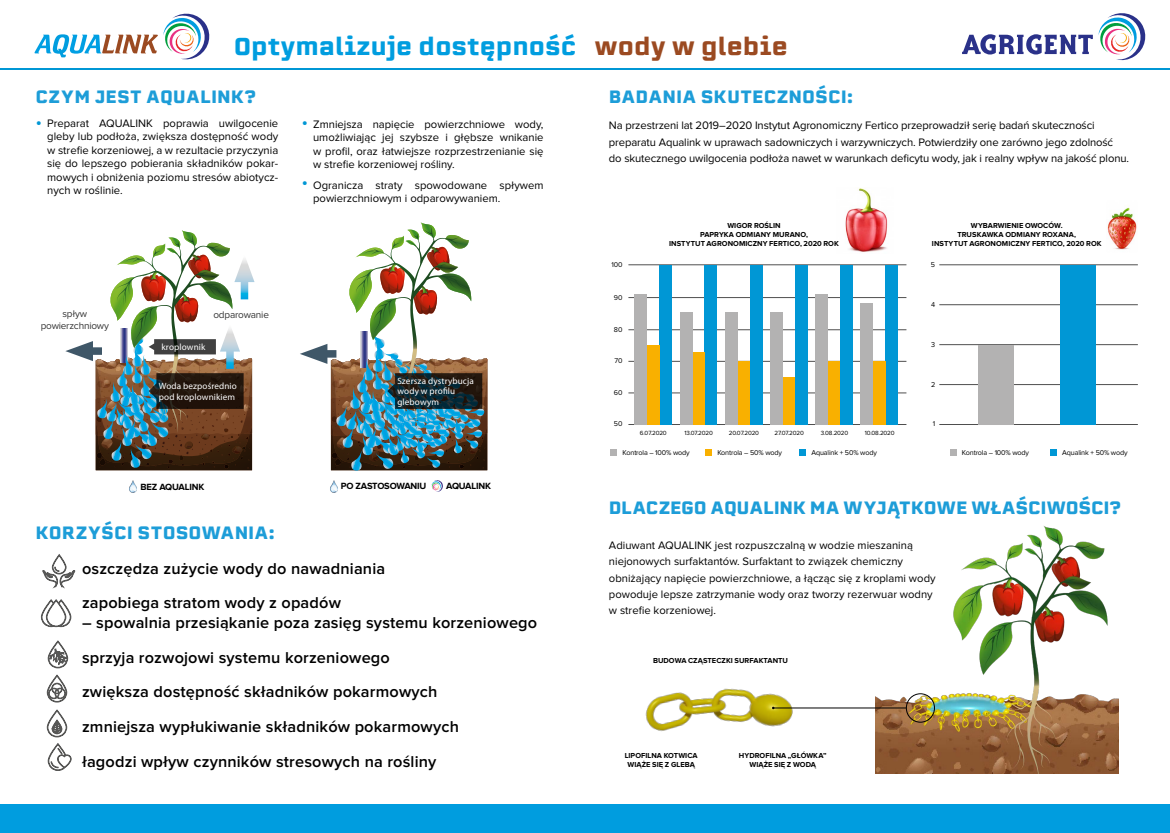
<style>
.page{position:relative;width:1170px;height:833px;background:#fff}
.page>*{position:absolute;margin:0;border:0;box-sizing:border-box;transform-origin:0 0}
.t1{font:700 23.75px "Erbaum";color:#009ddf}
.t2{font:700 17.5px "Erbaum";letter-spacing:-.005em;color:#1d9dd8}
.t3{font:700 17.5px "Erbaum";letter-spacing:.015em;color:#1d9dd8}
.t4{font:600 16.25px/34.6px "Proxima Nova";letter-spacing:.01em;color:#000}
.t5{font:11.25px/13.5px "Proxima Nova";color:#000}
.t6{font:11.25px "Optima LT Pro";color:#0097d5}
.t7{font:10px/12px "Proxima Nova";letter-spacing:-.02em;color:#000;text-align:center}
.t8{font:700 9.38px "Proxima Nova";letter-spacing:-.02em;color:#000}
.t9{font:9.12px/10.4px "Myriad Pro";letter-spacing:.015em;color:#fff}
.t10{font:700 7.5px/9px "Proxima Nova";letter-spacing:.005em;color:#000;text-align:center}
.t11{font:7.25px "Proxima Nova";letter-spacing:-.02em;color:#000}
.t12{font:6.25px "Proxima Nova";letter-spacing:-.02em;color:#000}
.s1{color:#9b4a21}
.s2{font-family:"Optima LT Pro";color:#0097d5}
</style>
<div class="page">
<hr style="left:0;top:68px;width:1169px;height:1px;background:#0097d5">
<img style="left:845px;top:188px;width:43px;height:64px">
<img style="left:1107px;top:207px;width:30px;height:43px">
<hr style="left:628px;top:424px;width:278px;height:1px;background:#000">
<hr style="left:939px;top:424px;width:198px;height:1px;background:#000">
<hr style="left:628px;top:392px;width:278px;height:1px;background:#000">
<hr style="left:939px;top:384px;width:198px;height:1px;background:#000">
<hr style="left:628px;top:361px;width:278px;height:1px;background:#000">
<hr style="left:939px;top:344px;width:198px;height:1px;background:#000">
<hr style="left:628px;top:329px;width:278px;height:1px;background:#000">
<hr style="left:939px;top:304px;width:198px;height:1px;background:#000">
<hr style="left:628px;top:297px;width:278px;height:1px;background:#000">
<hr style="left:628px;top:264px;width:278px;height:1px;background:#000">
<hr style="left:939px;top:264px;width:198px;height:1px;background:#000">
<div style="left:659px;top:265px;width:13px;height:160px;background:#0097d5"></div>
<div style="left:1060px;top:265px;width:35px;height:160px;background:#0097d5"></div>
<div style="left:647px;top:345px;width:12px;height:80px;background:#f9b000"></div>
<div style="left:634px;top:294px;width:13px;height:131px;background:#b3b2b2"></div>
<div style="left:978px;top:345px;width:35px;height:80px;background:#b3b2b2"></div>
<div style="left:704px;top:265px;width:13px;height:160px;background:#0097d5"></div>
<div style="left:692px;top:352px;width:12px;height:73px;background:#f9b000"></div>
<div style="left:679px;top:312px;width:13px;height:113px;background:#b3b2b2"></div>
<div style="left:749px;top:265px;width:13px;height:160px;background:#0097d5"></div>
<div style="left:737px;top:361px;width:12px;height:64px;background:#f9b000"></div>
<div style="left:724px;top:312px;width:13px;height:113px;background:#b3b2b2"></div>
<div style="left:794px;top:265px;width:13px;height:160px;background:#0097d5"></div>
<div style="left:782px;top:377px;width:12px;height:48px;background:#f9b000"></div>
<div style="left:770px;top:312px;width:12px;height:113px;background:#b3b2b2"></div>
<div style="left:840px;top:265px;width:12px;height:160px;background:#0097d5"></div>
<div style="left:827px;top:362px;width:13px;height:63px;background:#f9b000"></div>
<div style="left:815px;top:294px;width:12px;height:131px;background:#b3b2b2"></div>
<div style="left:885px;top:265px;width:12px;height:160px;background:#0097d5"></div>
<div style="left:872px;top:362px;width:13px;height:63px;background:#f9b000"></div>
<div style="left:860px;top:303px;width:12px;height:122px;background:#b3b2b2"></div>
<div style="left:610px;top:449px;width:7px;height:7px;background:#b3b2b2"></div>
<div style="left:949px;top:449px;width:7px;height:7px;background:#b3b2b2"></div>
<div style="left:705px;top:449px;width:7px;height:7px;background:#f9b000"></div>
<div style="left:799px;top:449px;width:7px;height:7px;background:#0097d5"></div>
<div style="left:1049px;top:449px;width:7px;height:7px;background:#0097d5"></div>
<img style="left:65px;top:230px;width:189px;height:240px">
<img style="left:300px;top:222px;width:187px;height:249px">
<img style="left:645px;top:688px;width:166px;height:43px">
<img style="left:875px;top:526px;width:243px;height:247px">
<div style="left:906px;top:693px;width:28px;height:29px;border:1px solid #000;border-radius:50%"></div>
<hr style="left:773px;top:707px;width:133px;height:1px;background:#000">
<img style="left:129px;top:480px;width:8px;height:13px">
<svg style="left:431px;top:480px;width:12px;height:12px"></svg>
<img style="left:330px;top:480px;width:8px;height:13px">
<svg style="left:35px;top:13px;width:175px;height:47px"></svg>
<svg style="left:962px;top:13px;width:184px;height:48px"></svg>
<svg style="left:42px;top:554px;width:34px;height:34px"></svg>
<svg style="left:41px;top:599px;width:30px;height:28px"></svg>
<svg style="left:47px;top:709px;width:25px;height:62px"></svg>
<svg style="left:47px;top:640px;width:21px;height:62px"></svg>
<div style="left:0;top:804px;width:1169px;height:29px;background:#009ddf"></div>
<h1 class="t1" style="left:234px;top:29px;width:555px">Optymalizuje dostępność <span class="s1">wody w glebie</span></h1>
<h2 class="t3" style="left:35px;top:84px;width:222px">CZYM JEST AQUALINK?</h2>
<p class="t5" style="left:47px;top:116px;width:232px;text-align:justify;text-indent:-12px"><span class="s2">•</span> Preparat AQUALINK poprawia uwilgocenie gleby lub podłoża, zwiększa dostępność wody w strefie korzeniowej, a w rezultacie przyczynia się do lepszego pobierania składników pokar&shy;mowych i obniżenia poziomu stresów abiotycz&shy;nych w roślinie.</p>
<p class="t5" style="left:313px;top:117px;width:232px;text-align:justify;text-indent:-12px"><span class="s2">•</span> Zmniejsza napięcie powierzchniowe wody, umożliwiając jej szybsze i głębsze wnikanie w profil, oraz łatwiejsze rozprzestrzenianie się w strefie korzeniowej rośliny.</p>
<p class="t5" style="left:313px;top:178px;width:232px">Ogranicza straty spowodowane spływem powierzchniowym i odparowywaniem.</p>
<p class="t6" style="left:301px;top:176px;width:8px">•</p>
<p class="t7" style="left:41px;top:308px;width:70px">spływ powierzchniowy</p>
<p class="t7" style="left:213px;top:309px;width:57px">odparowanie</p>
<p class="t9" style="left:161px;top:342px;width:45px">kroplownik</p>
<p class="t9" style="left:159px;top:381px;width:80px">Woda bezpośrednio pod kroplownikiem</p>
<p class="t8" style="left:141px;top:483px;width:65px">BEZ AQUALINK</p>
<p class="t9" style="left:397px;top:376px;width:78px">Szersza dystrybucja wody w profilu glebowym</p>
<p class="t8" style="left:341px;top:482px;width:87px">PO ZASTOSOWANIU</p>
<p class="t8" style="left:446px;top:482px;width:46px">AQUALINK</p>
<h2 class="t2" style="left:35px;top:520px;width:241px">KORZYŚCI STOSOWANIA:</h2>
<h3 class="t4" style="left:82px;top:552px;width:305px">oszczędza zużycie wody do nawadniania zapobiega stratom wody z opadów</h3>
<p class="t4" style="left:82px;top:606px;width:457px">– spowalnia przesiąkanie poza zasięg systemu korzeniowego sprzyja rozwojowi systemu korzeniowego<br>zwiększa dostępność składników pokarmowych<br>zmniejsza wypłukiwanie składników pokarmowych<br>łagodzi wpływ czynników stresowych na rośliny</p>
<h2 class="t2" style="left:609px;top:84px;width:245px">BADANIA SKUTECZNOŚCI:</h2>
<p class="t5" style="left:609px;top:118px;width:521px;line-height:16.2px">Na przestrzeni lat 2019–2020 Instytut Agronomiczny Fertico przeprowadził serię badań skuteczności preparatu Aqualink w uprawach sadowniczych i warzywniczych. Potwierdziły one zarówno jego zdolność<br>do skutecznego uwilgocenia podłoża nawet w warunkach deficytu wody, jak i realny wpływ na jakość plonu.</p>
<p class="t10" style="left:669px;top:221px;width:171px">WIGOR ROŚLIN<br>PAPRYKA ODMIANY MURANO,<br>INSTYTUT AGRONOMICZNY FERTICO, 2020 ROK</p>
<p class="t10" style="left:931px;top:221px;width:171px">WYBARWIENIE OWOCÓW.<br>TRUSKAWKA ODMIANY ROXANA,<br>INSTYTUT AGRONOMICZNY FERTICO, 2020 ROK</p>
<p class="t11" style="left:611px;top:260px;width:13px">100</p>
<p class="t11" style="left:930px;top:260px;width:6px">5</p>
<p class="t11" style="left:614px;top:293px;width:10px">90</p>
<p class="t11" style="left:614px;top:325px;width:10px">80</p>
<p class="t11" style="left:614px;top:356px;width:10px">70</p>
<p class="t11" style="left:614px;top:388px;width:10px">60</p>
<p class="t11" style="left:931px;top:300px;width:6px">4</p>
<p class="t11" style="left:931px;top:340px;width:6px">3</p>
<p class="t11" style="left:930px;top:380px;width:6px">2</p>
<p class="t11" style="left:614px;top:420px;width:10px">50</p>
<p class="t11" style="left:932px;top:420px;width:4px">1</p>
<p class="t11" style="left:622px;top:449px;width:69px">Kontrola – 100% wody</p>
<p class="t12" style="left:640px;top:430px;width:28px">6.07.2020</p>
<p class="t12" style="left:684px;top:430px;width:30px">13.07.2020</p>
<p class="t12" style="left:728px;top:430px;width:32px">20.07.2020</p>
<p class="t12" style="left:774px;top:430px;width:31px">27.07.2020</p>
<p class="t12" style="left:820px;top:430px;width:29px">3.08.2020</p>
<p class="t12" style="left:864px;top:430px;width:31px">10.08.2020</p>
<p class="t11" style="left:717px;top:449px;width:66px">Kontrola – 50% wody</p>
<p class="t11" style="left:811px;top:449px;width:67px">Aqualink + 50% wody</p>
<p class="t11" style="left:961px;top:449px;width:69px">Kontrola – 100% wody</p>
<p class="t11" style="left:1062px;top:449px;width:67px">Aqualink + 50% wody</p>
<h2 class="t2" style="left:609px;top:495px;width:513px">DLACZEGO AQUALINK MA WYJĄTKOWE WŁAŚCIWOŚCI?</h2>
<p class="t5" style="left:609px;top:537px;width:328px;line-height:16.2px">Adiuwant AQUALINK jest rozpuszczalną w wodzie mieszaniną niejonowych surfaktantów. Surfaktant to związek chemiczny obniżający napięcie powierzchniowe, a łącząc się z kroplami wody powoduje lepsze zatrzymanie wody oraz tworzy rezerwuar wodny w strefie korzeniowej.</p>
<p class="t10" style="left:653px;top:657px;width:136px">BUDOWA CZĄSTECZKI SURFAKTANTU</p>
<p class="t10" style="left:624px;top:751px;width:74px">LIPOFILNA KOTWICA<br>WIĄŻE SIĘ Z GLEBĄ</p>
<p class="t10" style="left:739px;top:751px;width:89px">HYDROFILNA „GŁÓWKA”<br>WIĄŻE SIĘ Z WODĄ</p>
</div>
